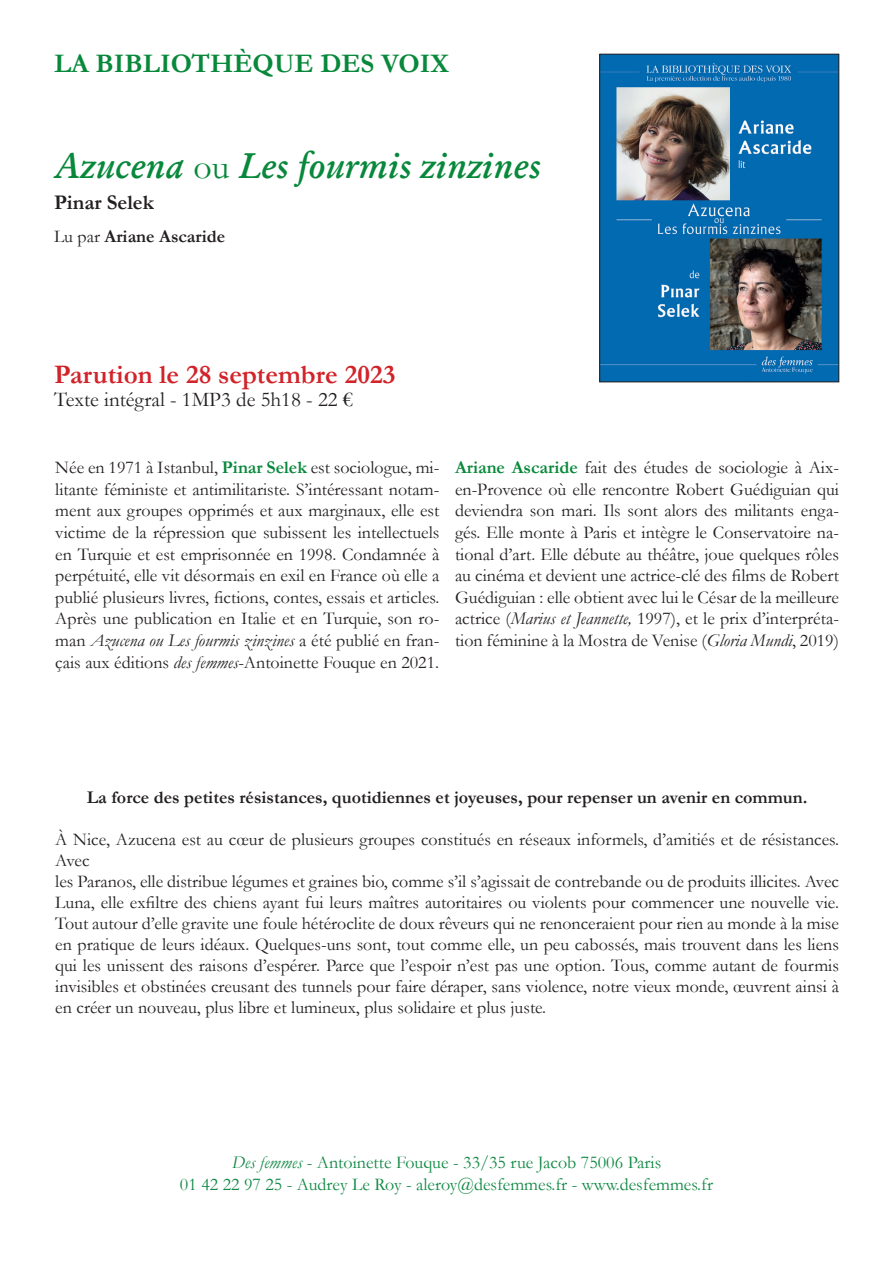
<style>
.page{position:relative;width:893px;height:1263px;background:#fff}
.page>*{position:absolute;margin:0;border:0;box-sizing:border-box;transform-origin:0 0}
.titre_livre{font:36px "Garamond Kursiv Halbfett";color:#08883b}
.t1{font:700 27px "Garamond";color:#d1232a}
.grande_rubrique{font:700 27px "Garamond";color:#08883b}
.t2{font:21px "Garamond";color:#231f20}
.titre_livre-2{font:700 21px "Garamond";color:#231f20}
.t3{font:18px/21.6px "Garamond";color:#231f20;text-align:justify}
.t4{font:18px/21.6px "Garamond";color:#108843;text-align:center}
.titre_livre-3{font:700 18px "Garamond";color:#231f20}
.s1{font-family:"Garamond"}
.s2{font-weight:400}
.s3{font-weight:700;color:#08883b}
.s4{font-style:italic}
</style>
<div class="page">
<img style="left:602px;top:56px;width:235px;height:324px">
<div style="left:600px;top:54px;width:239px;height:328px;border:1px solid #231f20"></div>
<p class="grande_rubrique" style="left:54px;top:45px;width:397px">LA BIBLIOTHÈQUE DES VOIX</p>
<p class="titre_livre" style="left:54px;top:144px;width:488px">Azucena <span class="s1">ou</span> Les fourmis zinzines</p>
<p class="titre_livre-2" style="left:54px;top:188px;width:101px">Pinar Selek</p>
<p class="titre_livre-3" style="left:54px;top:224px;width:173px"><span class="s2">Lu par</span> Ariane Ascaride</p>
<p class="t1" style="left:54px;top:356px;width:343px">Parution le 28 septembre 2023</p>
<p class="t2" style="left:54px;top:385px;width:300px">Texte intégral - 1MP3 de 5h18 - 22 €</p>
<p class="t3" style="left:55px;top:456px;width:386px">Née en 1971 à Istanbul, <span class="s3">Pinar Selek</span> est sociologue, mi&shy;litante féministe et antimilitariste. S’intéressant notam&shy;ment aux groupes opprimés et aux marginaux, elle est victime de la répression que subissent les intellectuels en Turquie et est emprisonnée en 1998. Condamnée à perpétuité, elle vit désormais en exil en France où elle a publié plusieurs livres, fictions, contes, essais et articles.<br>Après une publication en Italie et en Turquie, son ro&shy;man <span class="s4">Azucena ou Les fourmis zinzines</span> a été publié en fran&shy;çais aux éditions <span class="s4">des femmes</span>-Antoinette Fouque en 2021.</p>
<p class="t3" style="left:455px;top:456px;width:385px"><span class="s3">Ariane Ascaride</span> fait des études de sociologie à Aix&shy;en-Provence où elle rencontre Robert Guédiguian qui deviendra son mari. Ils sont alors des militants enga&shy;gés. Elle monte à Paris et intègre le Conservatoire na&shy;tional d’art. Elle débute au théâtre, joue quelques rôles au cinéma et devient une actrice-clé des films de Robert Guédiguian : elle obtient avec lui le César de la meilleure</p>
<p class="t3" style="left:455px;top:607px;width:385px">actrice (<span class="s4">Marius et Jeannette,</span> 1997), et le prix d’interpréta&shy;tion féminine à la Mostra de Venise (<span class="s4">Gloria Mundi</span>, 2019)</p>
<p class="titre_livre-3" style="left:87px;top:785px;width:722px">La force des petites résistances, quotidiennes et joyeuses, pour repenser un avenir en commun.</p>
<p class="t3" style="left:55px;top:828px;width:785px;line-height:21px">À Nice, Azucena est au cœur de plusieurs groupes constitués en réseaux informels, d’amitiés et de résistances.<br>Avec</p>
<p class="t3" style="left:55px;top:870px;width:785px;line-height:21px">les Paranos, elle distribue légumes et graines bio, comme s’il s’agissait de contrebande ou de produits illicites. Avec Luna, elle exfiltre des chiens ayant fui leurs maîtres autoritaires ou violents pour commencer une nouvelle vie.<br>Tout autour d’elle gravite une foule hétéroclite de doux rêveurs qui ne renonceraient pour rien au monde à la mise en pratique de leurs idéaux. Quelques-uns sont, tout comme elle, un peu cabossés, mais trouvent dans les liens qui les unissent des raisons d’espérer. Parce que l’espoir n’est pas une option. Tous, comme autant de fourmis invisibles et obstinées creusant des tunnels pour faire déraper, sans violence, notre vieux monde, œuvrent ainsi à en créer un nouveau, plus libre et lumineux, plus solidaire et plus juste.</p>
<p class="t4" style="left:180px;top:1151px;width:535px"><span class="s4">Des femmes</span> - Antoinette Fouque - 33/35 rue Jacob 75006 Paris<br>01 42 22 97 25 - Audrey Le Roy - aleroy@desfemmes.fr - www.desfemmes.fr</p>
</div>
